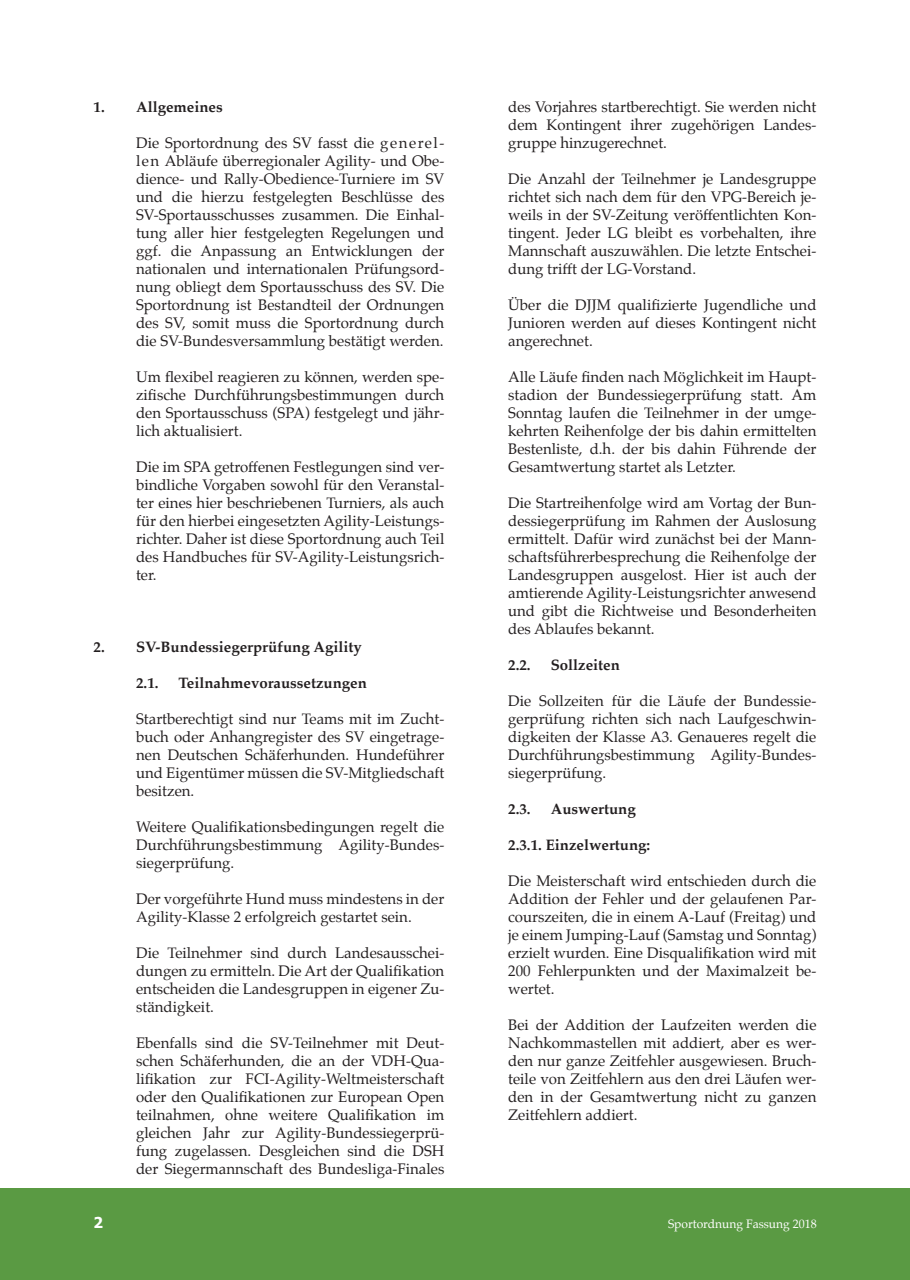
<style>
.page{position:relative;width:910px;height:1280px;background:#fff}
.page>*{position:absolute;margin:0;border:0;box-sizing:border-box;transform-origin:0 0}
.t1{font:15px/18px "Palatino";color:#231f20;text-align:justify}
.t2{font:700 15px "Palatino";color:#231f20}
.t3{font:700 15px "Tahoma";color:#fff}
.t4{font:12px "Palatino";color:#fff}
</style>
<div class="page">
<div style="left:0;top:1188px;width:910px;height:92px;background:#5a9a43"></div>
<p class="t2" style="left:94px;top:94px;width:131px">1. Allgemeines</p>
<p class="t1" style="left:136px;top:133px;width:310px">Die Sportordnung des SV fasst die generel&shy;len Abläufe überregionaler Agility- und Obe&shy;dience- und Rally-Obedience-Turniere im SV und die hierzu festgelegten Beschlüsse des SV-Sportausschusses zusammen. Die Einhal&shy;tung aller hier festgelegten Regelungen und ggf. die Anpassung an Entwicklungen der nationalen und internationalen Prüfungsord&shy;nung obliegt dem Sportausschuss des SV. Die Sportordnung ist Bestandteil der Ordnungen des SV, somit muss die Sportordnung durch die SV-Bundesversammlung bestätigt werden.</p>
<p class="t1" style="left:136px;top:367px;width:310px">Um flexibel reagieren zu können, werden spe&shy;zifische Durchführungsbestimmungen durch den Sportausschuss (SPA) festgelegt und jähr&shy;lich aktualisiert.</p>
<p class="t1" style="left:136px;top:457px;width:310px">Die im SPA getroffenen Festlegungen sind ver&shy;bindliche Vorgaben sowohl für den Veranstal&shy;ter eines hier beschriebenen Turniers, als auch für den hierbei eingesetzten Agility-Leistungs&shy;richter. Daher ist diese Sportordnung auch Teil des Handbuches für SV-Agility-Leistungsrich&shy;ter.</p>
<p class="t2" style="left:94px;top:634px;width:270px">2. SV-Bundessiegerprüfung Agility</p>
<p class="t2" style="left:136px;top:670px;width:24px">2.1.</p>
<p class="t2" style="left:179px;top:670px;width:190px">Teilnahmevoraussetzungen</p>
<p class="t1" style="left:136px;top:709px;width:310px">Startberechtigt sind nur Teams mit im Zucht&shy;buch oder Anhangregister des SV eingetrage&shy;nen Deutschen Schäferhunden. Hundeführer und Eigentümer müssen die SV-Mitgliedschaft besitzen.</p>
<p class="t1" style="left:136px;top:817px;width:310px">Weitere Qualifikationsbedingungen regelt die Durchführungsbestimmung Agility-Bundes&shy;siegerprüfung.</p>
<p class="t1" style="left:136px;top:889px;width:310px">Der vorgeführte Hund muss mindestens in der<br>Agility-Klasse 2 erfolgreich gestartet sein.</p>
<p class="t1" style="left:136px;top:943px;width:310px">Die Teilnehmer sind durch Landesausschei&shy;dungen zu ermitteln. Die Art der Qualifikation entscheiden die Landesgruppen in eigener Zu&shy;ständigkeit.</p>
<p class="t1" style="left:136px;top:1033px;width:310px">Ebenfalls sind die SV-Teilnehmer mit Deut&shy;schen Schäferhunden, die an der VDH-Qua&shy;lifikation zur FCI-Agility-Weltmeisterschaft oder den Qualifikationen zur European Open teilnahmen, ohne weitere Qualifikation im gleichen Jahr zur Agility-Bundessiegerprü&shy;fung zugelassen. Desgleichen sind die DSH der Siegermannschaft des Bundesliga-Finales</p>
<p class="t1" style="left:508px;top:97px;width:310px">des Vorjahres startberechtigt. Sie werden nicht dem Kontingent ihrer zugehörigen Landes&shy;gruppe hinzugerechnet.</p>
<p class="t1" style="left:508px;top:169px;width:310px">Die Anzahl der Teilnehmer je Landesgruppe richtet sich nach dem für den VPG-Bereich je&shy;weils in der SV-Zeitung veröffentlichten Kon&shy;tingent. Jeder LG bleibt es vorbehalten, ihre Mannschaft auszuwählen. Die letzte Entschei&shy;dung trifft der LG-Vorstand.</p>
<p class="t1" style="left:508px;top:295px;width:310px">Über die DJJM qualifizierte Jugendliche und Junioren werden auf dieses Kontingent nicht angerechnet.</p>
<p class="t1" style="left:508px;top:367px;width:310px">Alle Läufe finden nach Möglichkeit im Haupt&shy;stadion der Bundessiegerprüfung statt. Am Sonntag laufen die Teilnehmer in der umge&shy;kehrten Reihenfolge der bis dahin ermittelten Bestenliste, d.h. der bis dahin Führende der Gesamtwertung startet als Letzter.</p>
<p class="t1" style="left:508px;top:493px;width:310px">Die Startreihenfolge wird am Vortag der Bun&shy;dessiegerprüfung im Rahmen der Auslosung ermittelt. Dafür wird zunächst bei der Mann&shy;schaftsführerbesprechung die Reihenfolge der Landesgruppen ausgelost. Hier ist auch der amtierende Agility-Leistungsrichter anwesend und gibt die Richtweise und Besonderheiten des Ablaufes bekannt.</p>
<p class="t2" style="left:508px;top:652px;width:24px">2.2.</p>
<p class="t2" style="left:551px;top:652px;width:71px">Sollzeiten</p>
<p class="t1" style="left:508px;top:691px;width:310px">Die Sollzeiten für die Läufe der Bundessie&shy;gerprüfung richten sich nach Laufgeschwin&shy;digkeiten der Klasse A3. Genaueres regelt die Durchführungsbestimmung Agility-Bundes&shy;siegerprüfung.</p>
<p class="t2" style="left:508px;top:796px;width:24px">2.3.</p>
<p class="t2" style="left:551px;top:796px;width:86px">Auswertung</p>
<p class="t2" style="left:508px;top:832px;width:144px">2.3.1. Einzelwertung:</p>
<p class="t1" style="left:508px;top:871px;width:310px">Die Meisterschaft wird entschieden durch die Addition der Fehler und der gelaufenen Par&shy;courszeiten, die in einem A-Lauf (Freitag) und je einem Jumping-Lauf (Samstag und Sonntag) erzielt wurden. Eine Disqualifikation wird mit 200 Fehlerpunkten und der Maximalzeit be&shy;wertet.</p>
<p class="t1" style="left:508px;top:1015px;width:310px">Bei der Addition der Laufzeiten werden die Nachkommastellen mit addiert, aber es wer&shy;den nur ganze Zeitfehler ausgewiesen. Bruch&shy;teile von Zeitfehlern aus den drei Läufen wer&shy;den in der Gesamtwertung nicht zu ganzen Zeitfehlern addiert.</p>
<p class="t3" style="left:94px;top:1212px;width:11px">2</p>
<p class="t4" style="left:668px;top:1213px;width:150px">Sportordnung Fassung 2018</p>
</div>
